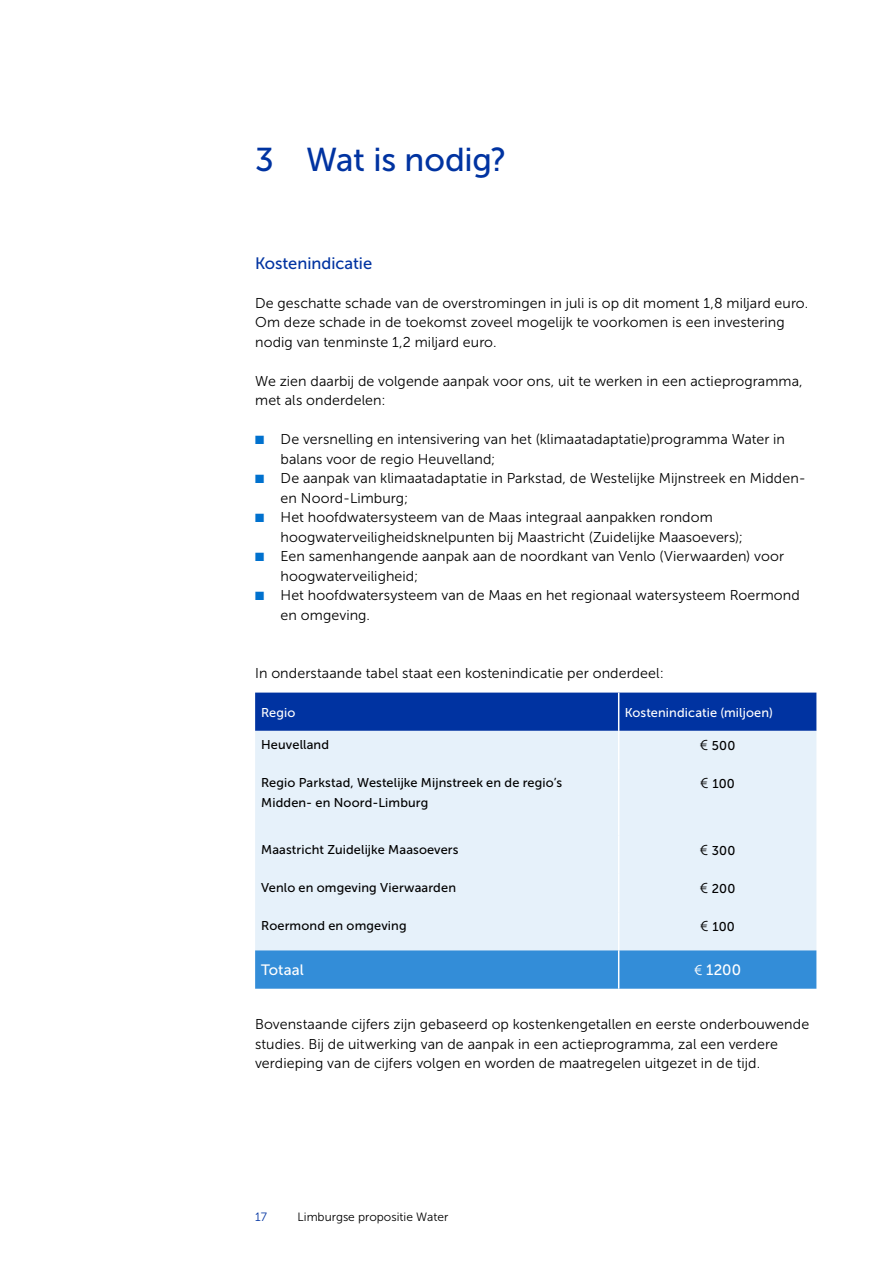
<style>
.page{position:relative;width:893px;height:1263px;background:#fff}
.page>*{position:absolute;margin:0;border:0;box-sizing:border-box;transform-origin:0 0}
._1__Hoofdstuk{font:33px "Museo Sans 500";letter-spacing:-.01em;color:#0033a1}
.PLatte_tekst_vet_bla{font:16.5px "Museo Sans 500";color:#0033a1}
.Tabeltekst{font:15px "Museo Sans 500";letter-spacing:.005em;color:#fff}
._0__Platte_tekst{font:14.25px/19.5px "Museo Sans 300";letter-spacing:.005em;color:#000}
.Tabeltekst-2{font:12.75px/19.5px "Museo Sans 500";letter-spacing:.01em;color:#000}
.Tabeltekst-3{font:12.75px "Museo Sans 500";letter-spacing:.01em;color:#fff}
.t1{font:12px "Museo Sans 300";color:#000}
.t2{font:12px "Museo Sans 300";color:#0033a1}
.s1{color:#0071ce}
.s2{font-family:"Museo Sans 300";font-size:14.25px}
</style>
<div class="page">
<div style="left:255px;top:693px;width:561px;height:38px;background:#0033a1"></div>
<div style="left:255px;top:731px;width:561px;height:219px;background:#e6f1fa"></div>
<div style="left:255px;top:950px;width:561px;height:39px;background:#338dd8"></div>
<hr style="left:618px;top:693px;width:1px;height:38px;background:#fff">
<hr style="left:618px;top:731px;width:1px;height:38px;background:#fff">
<hr style="left:618px;top:769px;width:1px;height:67px;background:#fff">
<hr style="left:618px;top:836px;width:1px;height:38px;background:#fff">
<hr style="left:618px;top:874px;width:1px;height:38px;background:#fff">
<hr style="left:618px;top:912px;width:1px;height:38px;background:#fff">
<hr style="left:618px;top:950px;width:1px;height:39px;background:#fff">
<h1 class="_1__Hoofdstuk" style="left:255px;top:142px;width:253px">3 Wat is nodig?</h1>
<h4 class="PLatte_tekst_vet_bla" style="left:255px;top:254px;width:119px">Kostenindicatie</h4>
<p class="_0__Platte_tekst" style="left:255px;top:293px;width:555px">De geschatte schade van de overstromingen in juli is op dit moment 1,8 miljard euro.<br>Om deze schade in de toekomst zoveel mogelijk te voorkomen is een investering nodig van tenminste 1,2 miljard euro.</p>
<p class="_0__Platte_tekst" style="left:255px;top:371px;width:549px">We zien daarbij de volgende aanpak voor ons, uit te werken in een actieprogramma, met als onderdelen:</p>
<p class="_0__Platte_tekst" style="left:281px;top:429px;width:506px;text-indent:-26px"><span class="s1">■</span> De versnelling en intensivering van het (klimaatadaptatie)programma Water in balans voor de regio Heuvelland;</p>
<p class="_0__Platte_tekst" style="left:281px;top:468px;width:527px;text-indent:-26px"><span class="s1">■</span> De aanpak van klimaatadaptatie in Parkstad, de Westelijke Mijnstreek en Midden&shy;en Noord-Limburg;</p>
<p class="_0__Platte_tekst" style="left:281px;top:507px;width:464px;text-indent:-26px"><span class="s1">■</span> Het hoofdwatersysteem van de Maas integraal aanpakken rondom hoogwaterveiligheidsknelpunten bij Maastricht (Zuidelijke Maasoevers);</p>
<p class="_0__Platte_tekst" style="left:281px;top:546px;width:505px;text-indent:-26px"><span class="s1">■</span> Een samenhangende aanpak aan de noordkant van Venlo (Vierwaarden) voor hoogwaterveiligheid;</p>
<p class="_0__Platte_tekst" style="left:281px;top:585px;width:521px;text-indent:-26px"><span class="s1">■</span> Het hoofdwatersysteem van de Maas en het regionaal watersysteem Roermond en omgeving.</p>
<p class="_0__Platte_tekst" style="left:255px;top:663px;width:410px">In onderstaande tabel staat een kostenindicatie per onderdeel:</p>
<p class="Tabeltekst-3" style="left:261px;top:705px;width:36px">Regio</p>
<p class="Tabeltekst-3" style="left:625px;top:705px;width:150px">Kostenindicatie (miljoen)</p>
<p class="Tabeltekst-2" style="left:261px;top:735px;width:70px">Heuvelland</p>
<p class="Tabeltekst-2" style="left:700px;top:736px;width:37px"><span class="s2">€</span> 500</p>
<p class="Tabeltekst-2" style="left:261px;top:773px;width:302px">Regio Parkstad, Westelijke Mijnstreek en de regio’s<br>Midden- en Noord-Limburg</p>
<p class="Tabeltekst-2" style="left:700px;top:774px;width:36px"><span class="s2">€</span> 100</p>
<p class="Tabeltekst-2" style="left:261px;top:839px;width:199px">Maastricht Zuidelijke Maasoevers</p>
<p class="Tabeltekst-2" style="left:700px;top:841px;width:37px"><span class="s2">€</span> 300</p>
<p class="Tabeltekst-2" style="left:261px;top:878px;width:196px">Venlo en omgeving Vierwaarden</p>
<p class="Tabeltekst-2" style="left:700px;top:879px;width:37px"><span class="s2">€</span> 200</p>
<p class="Tabeltekst-2" style="left:261px;top:916px;width:147px">Roermond en omgeving</p>
<p class="Tabeltekst-2" style="left:700px;top:917px;width:36px"><span class="s2">€</span> 100</p>
<p class="Tabeltekst" style="left:261px;top:962px;width:44px">Totaal</p>
<p class="Tabeltekst" style="left:694px;top:962px;width:49px"><span class="s2">€</span> 1200</p>
<p class="_0__Platte_tekst" style="left:255px;top:1014px;width:556px">Bovenstaande cijfers zijn gebaseerd op kostenkengetallen en eerste onderbouwende studies. Bij de uitwerking van de aanpak in een actieprogramma, zal een verdere verdieping van de cijfers volgen en worden de maatregelen uitgezet in de tijd.</p>
<p class="t2" style="left:255px;top:1210px;width:13px">17</p>
<p class="t1" style="left:298px;top:1210px;width:152px">Limburgse propositie Water</p>
</div>
